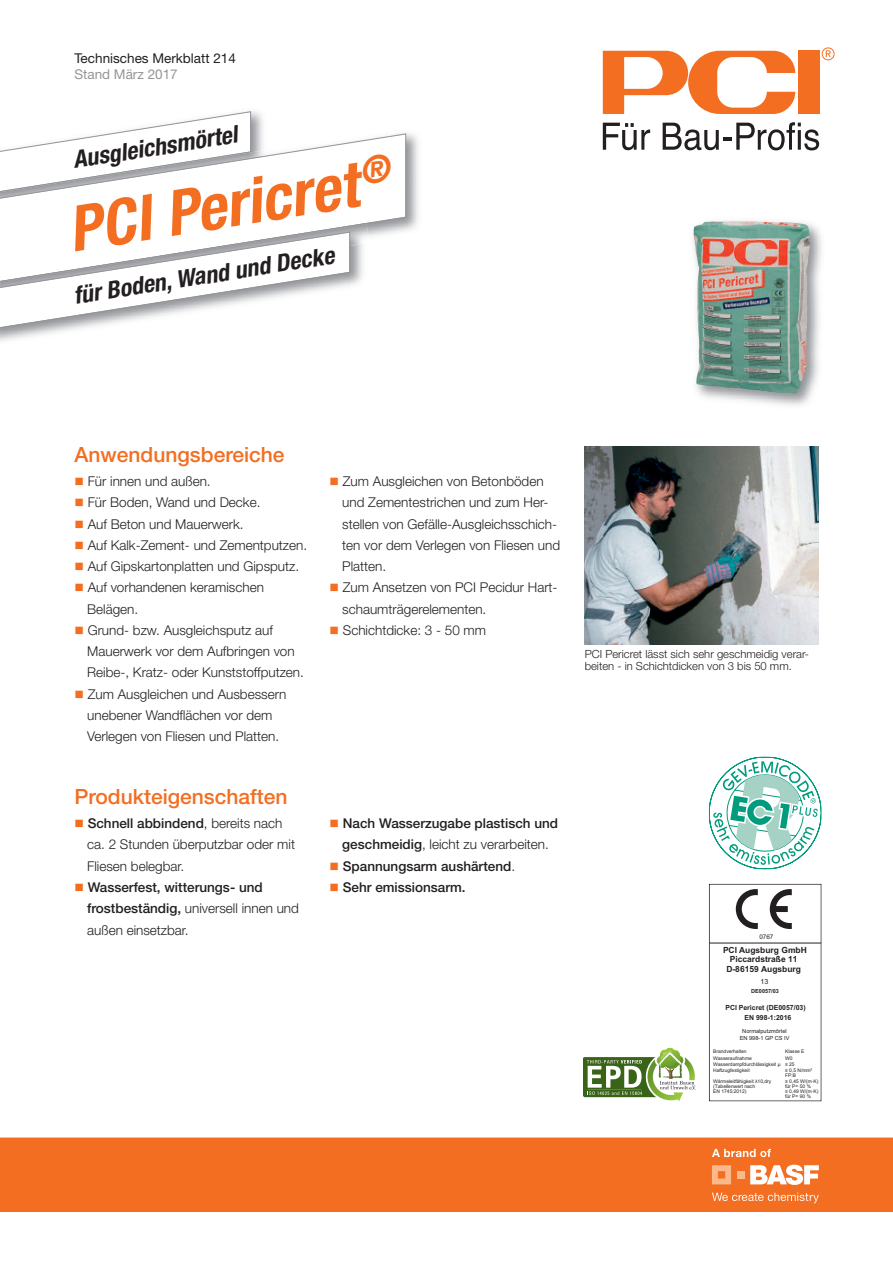
<style>
.page{position:relative;width:893px;height:1263px;background:#fff}
.page>*{position:absolute;margin:0;border:0;box-sizing:border-box;transform-origin:0 0}
.t1{font:italic 700 condensed 63px "Helvetica Neue LT Pro";color:#f36e21}
.t2{font:italic 700 condensed 24px "Helvetica Neue LT Pro";color:#231f20}
.t3{font:500 21px "Helvetica Neue LT Pro";color:#f36e21}
.t4{font:300 13.5px/21.3px "Helvetica Neue LT Pro";color:#231f20}
.t5{font:500 13.5px/21.3px "Helvetica Neue LT Pro";color:#231f20}
.t6{font:13.5px "Helvetica Neue LT Pro";color:#231f20}
.t7{font:13.5px "Helvetica Neue LT Pro";color:#939598}
.t8{font:300 11.25px/12px "Helvetica Neue LT Pro";color:#231f20}
.t9{font:700 8.4px/9.1px "Arial";color:#231f20;text-align:center}
.t10{font:700 7.05px/9.9px "Arial";color:#231f20}
.t11{font:7.05px "Arial";color:#231f20}
.t12{font:6.3px "Arial";color:#231f20}
.t13{font:5.7px/6.8px "Arial";color:#231f20;text-align:center}
.t14{font:700 5.7px "Arial";color:#231f20}
.t15{font:4.95px/6.3px "Arial";color:#231f20}
.s1{color:#f36e21}
.s2{font-weight:500}
.s3{font-weight:300}
</style>
<div class="page">
<div style="left:798px;top:51px;width:21px;height:63px;background:#f36e21"></div>
<svg style="left:603px;top:51px;width:192px;height:63px"></svg>
<svg style="left:603px;top:123px;width:47px;height:27px"></svg>
<svg style="left:663px;top:122px;width:156px;height:28px"></svg>
<svg style="left:822px;top:47px;width:13px;height:13px"></svg>
<img style="left:251px;top:111px;width:12px;height:14px">
<svg style="left:164px;top:111px;width:87px;height:14px"></svg>
<img style="left:113px;top:125px;width:306px;height:106px">
<svg style="left:1px;top:133px;width:405px;height:104px"></svg>
<img style="left:693px;top:223px;width:129px;height:183px">
<img style="left:694px;top:221px;width:114px;height:10px">
<div style="left:0;top:1137px;width:893px;height:75px;background:#f36e21"></div>
<svg style="left:712px;top:1165px;width:19px;height:19px"></svg>
<div style="left:737px;top:1171px;width:7px;height:7px;background:#fab98c"></div>
<svg style="left:750px;top:1165px;width:69px;height:20px"></svg>
<svg style="left:712px;top:1192px;width:107px;height:11px"></svg>
<svg style="left:712px;top:1149px;width:59px;height:8px"></svg>
<img style="left:1px;top:223px;width:366px;height:60px">
<svg style="left:1px;top:231px;width:349px;height:99px"></svg>
<img style="left:585px;top:446px;width:233px;height:198px">
<svg style="left:583px;top:1047px;width:113px;height:54px"></svg>
<hr style="left:588px;top:1089px;width:54px;height:1px;background:#c0db88">
<svg style="left:709px;top:757px;width:112px;height:112px"></svg>
<hr style="left:709px;top:943px;width:112px;height:1px;background:#231f20">
<svg style="left:736px;top:889px;width:22px;height:40px"></svg>
<svg style="left:770px;top:889px;width:22px;height:40px"></svg>
<p class="t6" style="left:74px;top:53px;width:163px">Technisches Merkblatt 214</p>
<p class="t7" style="left:74px;top:69px;width:105px">Stand März 2017</p>
<h2 class="t2" style="left:72px;top:151px;width:168px;rotate:-9deg">Ausgleichsmörtel</h2>
<h1 class="t1" style="left:65px;top:207px;width:328px;rotate:-9deg">PCI Pericret<sup>®</sup></h1>
<h2 class="t2" style="left:72px;top:287px;width:265px;rotate:-9deg">für Boden, Wand und Decke</h2>
<h3 class="t3" style="left:74px;top:446px;width:212px">Anwendungsbereiche</h3>
<p class="t4" style="left:74px;top:472px;width:138px"><span class="s1">■</span> Für innen und außen.</p>
<p class="t4" style="left:74px;top:493px;width:188px"><span class="s1">■</span> Für Boden, Wand und Decke.</p>
<p class="t4" style="left:74px;top:514px;width:171px"><span class="s1">■</span> Auf Beton und Mauerwerk.</p>
<p class="t4" style="left:74px;top:536px;width:234px"><span class="s1">■</span> Auf Kalk-Zement- und Zementputzen.</p>
<p class="t4" style="left:74px;top:557px;width:226px"><span class="s1">■</span> Auf Gipskartonplatten und Gipsputz.</p>
<p class="t4" style="left:87px;top:578px;width:178px;text-indent:-13px"><span class="s1">■</span> Auf vorhandenen keramischen<br>Belägen.</p>
<p class="t4" style="left:87px;top:621px;width:218px;text-indent:-13px"><span class="s1">■</span> Grund- bzw. Ausgleichsputz auf<br>Mauerwerk vor dem Aufbringen von<br>Reibe-, Kratz- oder Kunststoffputzen.</p>
<p class="t4" style="left:74px;top:684px;width:214px;text-align:center"><span class="s1">■</span> Zum Ausgleichen und Ausbessern unebener Wandflächen vor dem<br>Verlegen von Fliesen und Platten.</p>
<h3 class="t3" style="left:74px;top:789px;width:215px">Produkteigenschaften</h3>
<p class="t4" style="left:87px;top:814px;width:209px;text-indent:-13px"><span class="s1">■</span> <span class="s2">Schnell abbindend</span>, bereits nach ca. 2 Stunden überputzbar oder mit<br>Fliesen belegbar.</p>
<p class="t5" style="left:87px;top:878px;width:213px;text-indent:-13px"><span class="s1">■</span> Wasserfest, witterungs- und frostbeständig, <span class="s3">universell innen und außen einsetzbar.</span></p>
<p class="t4" style="left:342px;top:472px;width:219px;text-indent:-13px"><span class="s1">■</span> Zum Ausgleichen von Betonböden und Zementestrichen und zum Her&shy;stellen von Gefälle-Ausgleichsschich&shy;ten vor dem Verlegen von Fliesen und<br>Platten.</p>
<p class="t4" style="left:342px;top:578px;width:217px;text-indent:-13px"><span class="s1">■</span> Zum Ansetzen von PCI Pecidur Hart&shy;schaumträgerelementen.</p>
<p class="t4" style="left:330px;top:621px;width:158px"><span class="s1">■</span> Schichtdicke: 3 - 50 mm</p>
<p class="t5" style="left:330px;top:814px;width:230px;text-align:center"><span class="s1">■</span> Nach Wasserzugabe plastisch und geschmeidig<span class="s3">, leicht zu verarbeiten.</span></p>
<p class="t5" style="left:330px;top:856px;width:187px"><span class="s1">■</span> Spannungsarm aushärtend<span class="s3">.</span></p>
<p class="t5" style="left:330px;top:878px;width:138px"><span class="s1">■</span> Sehr emissionsarm.</p>
<p class="t8" style="left:585px;top:649px;width:226px">PCI Pericret lässt sich sehr geschmeidig verar&shy;beiten - in Schichtdicken von 3 bis 50 mm.</p>
<p class="t12" style="left:759px;top:932px;width:16px">0767</p>
<p class="t9" style="left:723px;top:946px;width:85px">PCI Augsburg GmbH<br>Piccardstraße 11<br>D-86159 Augsburg</p>
<p class="t11" style="left:760px;top:977px;width:9px">13</p>
<p class="t14" style="left:751px;top:987px;width:29px">DE0057/03</p>
<p class="t10" style="left:745px;top:1003px;width:63px;text-indent:-19px">PCI Pericret (DE0057/03)<br>EN 998-1:2016</p>
<p class="t13" style="left:740px;top:1028px;width:51px">Normalputzmörtel<br>EN 998-1 GP CS IV</p>
<p class="t15" style="left:713px;top:1048px;width:35px">Brandverhalten</p>
<p class="t15" style="left:785px;top:1048px;width:21px">Klasse E</p>
<p class="t15" style="left:713px;top:1054px;width:40px">Wasseraufnahme</p>
<p class="t15" style="left:713px;top:1054px;width:83px;text-indent:72px">W0<br>Wasserdampfdurchlässigkeit µ ≤ 25<br>Haftzugfestigkeit</p>
<p class="t15" style="left:785px;top:1068px;width:29px;line-height:4.9px">≥ 0,5 N/mm²<br>FP:B</p>
<p class="t15" style="left:713px;top:1078px;width:60px">Wärmeleitfähigkeit λ10,dry</p>
<p class="t15" style="left:785px;top:1078px;width:35px">≤ 0,45 W/(m·K)</p>
<p class="t15" style="left:713px;top:1083px;width:43px">(Tabellenwert nach</p>
<p class="t15" style="left:785px;top:1083px;width:27px">für P= 50 %</p>
<p class="t15" style="left:713px;top:1088px;width:35px">EN 1745:2012)</p>
<p class="t15" style="left:785px;top:1089px;width:35px;line-height:4.9px">≤ 0,49 W/(m·K) für P= 90 %</p>
</div>
